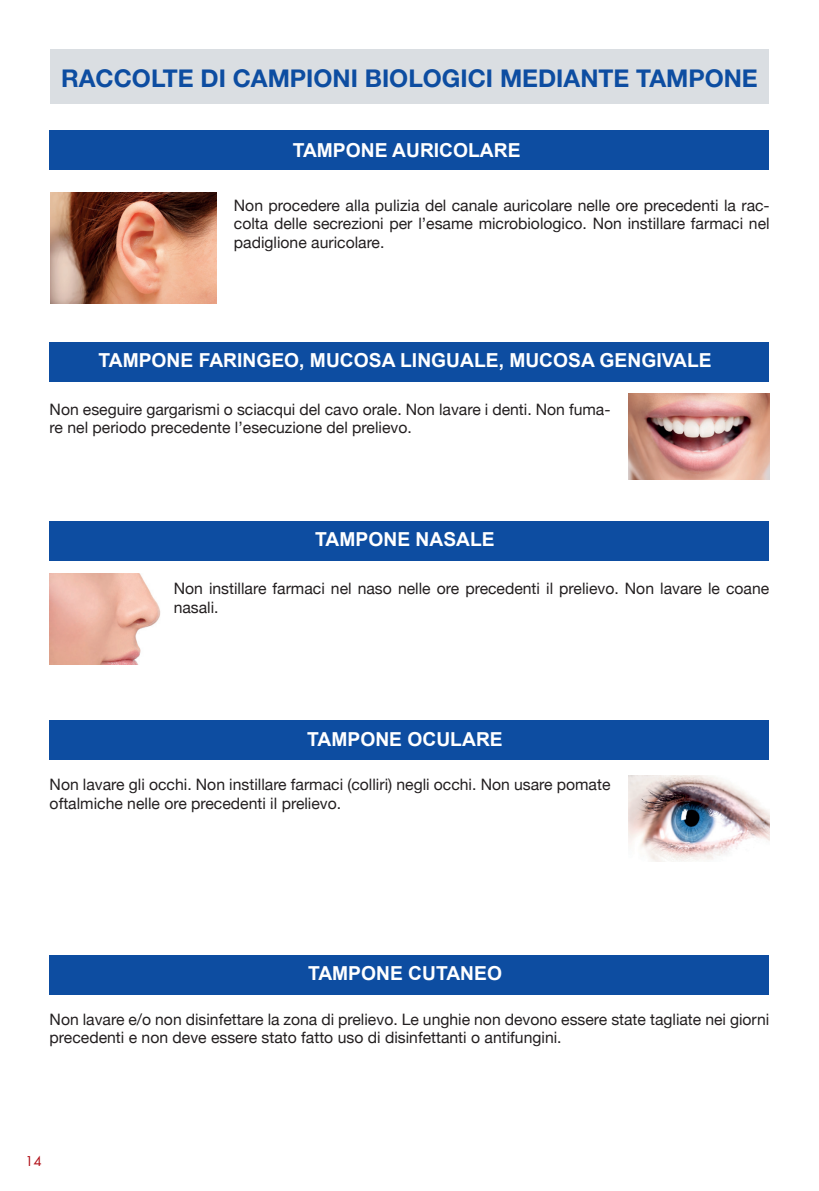
<style>
.page{position:relative;width:819px;height:1191px;background:#fff}
.page>*{position:absolute;margin:0;border:0;box-sizing:border-box;transform-origin:0 0}
.t1{font:700 24.5px "Helvetica Neue";color:#0d4da1}
.t2{font:700 19.25px "Arial";color:#fff}
.t3{font:15.75px/18.4px "Helvetica Neue";color:#231f20}
.t4{font:13.12px "Futura ICG";color:#b00d15}
</style>
<div class="page">
<div style="left:50px;top:342px;width:719px;height:39px;background:#0d4da1"></div>
<img style="left:628px;top:394px;width:141px;height:85px">
<div style="left:50px;top:521px;width:719px;height:39px;background:#0d4da1"></div>
<img style="left:50px;top:573px;width:111px;height:91px">
<div style="left:49px;top:130px;width:720px;height:40px;background:#0d4da1"></div>
<div style="left:50px;top:50px;width:719px;height:54px;background:#dadee2"></div>
<img style="left:50px;top:193px;width:167px;height:111px">
<div style="left:50px;top:954px;width:719px;height:40px;background:#0d4da1"></div>
<div style="left:50px;top:720px;width:719px;height:40px;background:#0d4da1"></div>
<img style="left:628px;top:775px;width:141px;height:86px">
<p class="t1" style="left:61px;top:63px;width:698px">RACCOLTE DI CAMPIONI BIOLOGICI MEDIANTE TAMPONE</p>
<p class="t2" style="left:293px;top:137px;width:229px">TAMPONE AURICOLARE</p>
<p class="t3" style="left:234px;top:197px;width:537px;text-align:justify">Non procedere alla pulizia del canale auricolare nelle ore precedenti la rac&shy;colta delle secrezioni per l’esame microbiologico. Non instillare farmaci nel padiglione auricolare.</p>
<p class="t2" style="left:98px;top:347px;width:614px">TAMPONE FARINGEO, MUCOSA LINGUALE, MUCOSA GENGIVALE</p>
<p class="t3" style="left:50px;top:401px;width:562px">Non eseguire gargarismi o sciacqui del cavo orale. Non lavare i denti. Non fuma&shy;re nel periodo precedente l’esecuzione del prelievo.</p>
<p class="t2" style="left:315px;top:527px;width:181px">TAMPONE NASALE</p>
<p class="t3" style="left:174px;top:580px;width:597px">Non instillare farmaci nel naso nelle ore precedenti il prelievo. Non lavare le coane nasali.</p>
<p class="t2" style="left:307px;top:726px;width:197px">TAMPONE OCULARE</p>
<p class="t3" style="left:50px;top:776px;width:562px">Non lavare gli occhi. Non instillare farmaci (colliri) negli occhi. Non usare pomate oftalmiche nelle ore precedenti il prelievo.</p>
<p class="t2" style="left:308px;top:960px;width:195px">TAMPONE CUTANEO</p>
<p class="t3" style="left:50px;top:1010px;width:721px">Non lavare e/o non disinfettare la zona di prelievo. Le unghie non devono essere state tagliate nei giorni precedenti e non deve essere stato fatto uso di disinfettanti o antifungini.</p>
<p class="t4" style="left:25px;top:1152px;width:19px">14</p>
</div>
